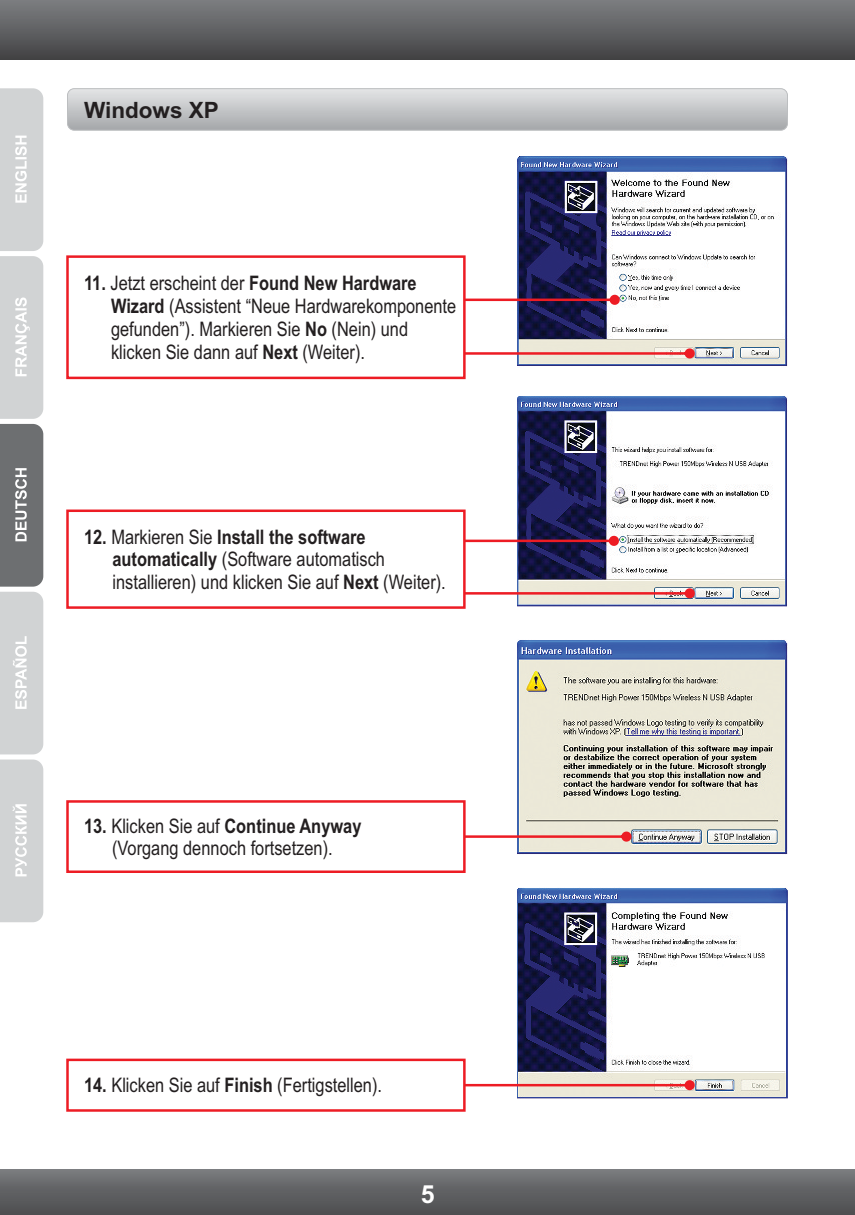
<style>
.page{position:relative;width:855px;height:1215px;background:#fff}
.page>*{position:absolute;margin:0;border:0;box-sizing:border-box;transform-origin:0 0}
.t1{font:700 25px "Arial";color:#fff}
.t2{font:700 22.5px "Arial";color:#231f20}
.t3{font:20px/22.8px "Arial Narrow";color:#231f20}
.s1{font-weight:700}
</style>
<div class="page">
<svg style="left:0;top:88px;width:43px;height:666px;background:#bebfc1"></svg>
<svg style="left:0;top:760px;width:43px;height:162px;background:#d3d5d6"></svg>
<div style="left:0;top:0;width:855px;height:59px;background:linear-gradient(to bottom,#7d7f81,#434345)"></div>
<div style="left:0;top:1170px;width:855px;height:45px;background:linear-gradient(to bottom,#77787b,#4c4c4e)"></div>
<div style="left:68px;top:89px;width:720px;height:41px;background:linear-gradient(to bottom,#e3e5e6,#a5a7aa);border-radius:7px"></div>
<div style="left:67px;top:88px;width:721px;height:43px;border:1px solid #bcbec0;border-radius:7px"></div>
<img style="left:518px;top:156px;width:270px;height:211px">
<svg style="left:467px;top:348px;width:228px;height:11px"></svg>
<svg style="left:467px;top:295px;width:153px;height:10px"></svg>
<img style="left:518px;top:396px;width:269px;height:211px">
<img style="left:518px;top:640px;width:270px;height:214px">
<img style="left:518px;top:888px;width:270px;height:211px">
<svg style="left:66px;top:508px;width:629px;height:101px"></svg>
<svg style="left:66px;top:799px;width:565px;height:74px"></svg>
<svg style="left:66px;top:1057px;width:629px;height:55px"></svg>
<svg style="left:66px;top:255px;width:401px;height:125px"></svg>
<p class="t2" style="left:84px;top:101px;width:136px">Windows XP</p>
<p class="t3" style="left:111px;top:274px;width:347px;text-indent:-27px"><span class="s1">11.</span> Jetzt erscheint der <span class="s1">Found New Hardware Wizard</span> (Assistent “Neue Hardwarekomponente gefunden”). Markieren Sie <span class="s1">No</span> (Nein) und klicken Sie dann auf <span class="s1">Next</span> (Weiter).</p>
<p class="t3" style="left:113px;top:527px;width:335px;text-indent:-28px"><span class="s1">12.</span> Markieren Sie <span class="s1">Install the software automatically</span> (Software automatisch installieren) und klicken Sie auf <span class="s1">Next</span> (Weiter).</p>
<p class="t3" style="left:84px;top:816px;width:279px;text-align:center"><span class="s1">13.</span> Klicken Sie auf <span class="s1">Continue Anyway </span>(Vorgang dennoch fortsetzen).</p>
<p class="t3" style="left:84px;top:1076px;width:300px"><span class="s1">14.</span> Klicken Sie auf <span class="s1">Finish</span> (Fertigstellen).</p>
<p class="t1" style="left:421px;top:1185px;width:15px">5</p>
</div>
